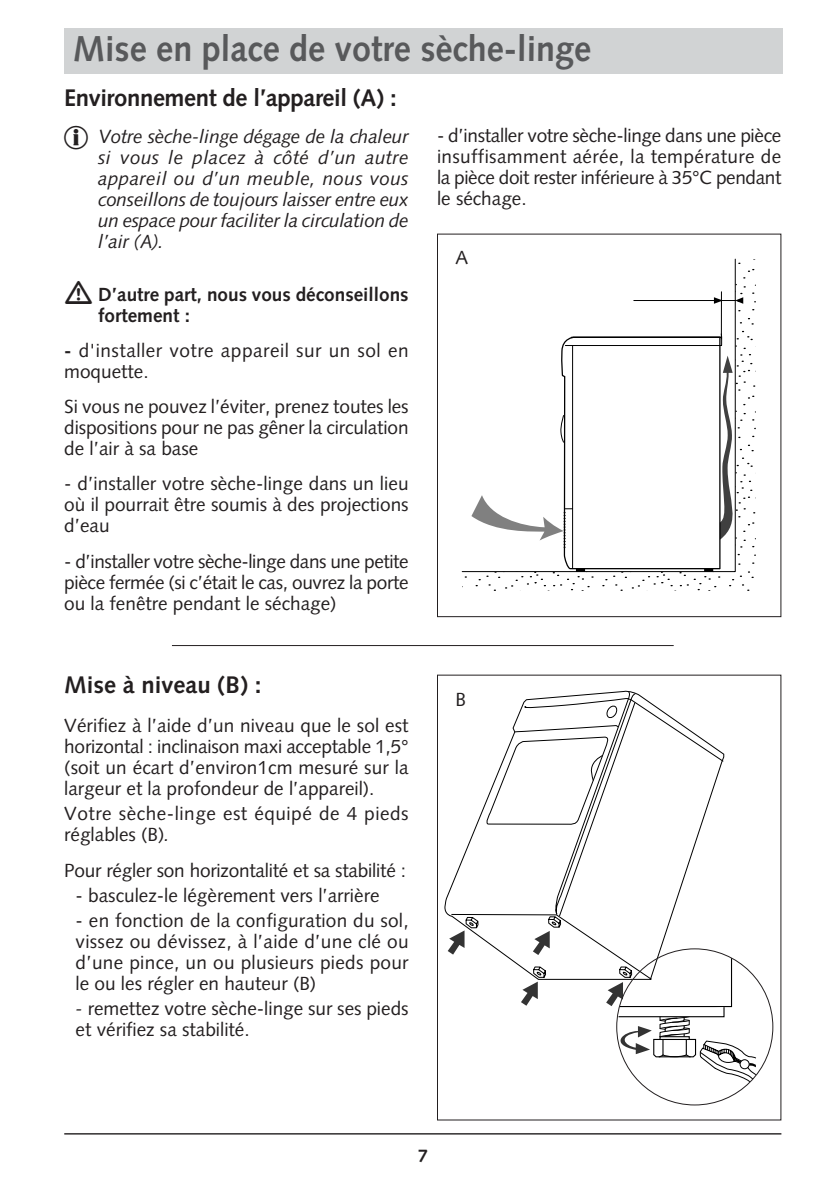
<style>
.page{position:relative;width:840px;height:1190px;background:#fff}
.page>*{position:absolute;margin:0;border:0;box-sizing:border-box;transform-origin:0 0}
.t1{font:700 36px "Syntax";color:#58595b;scale:.95 1}
.t2{font:700 24px "Syntax";letter-spacing:-.015em;color:#231f20}
.t3{font:19px/21px "Syntax";color:#231f20;text-align:justify}
.t4{font:italic 19px/21px "Syntax";letter-spacing:-.015em;color:#231f20;text-align:justify}
.t5{font:19px/21px "Syntax";letter-spacing:.03em;color:#231f20}
.t6{font:700 19px/21px "Syntax";color:#231f20}
.t7{font:700 18px "Syntax";color:#231f20}
.s1{font-weight:700}
.s2{font-style:italic}
</style>
<div class="page">
<hr style="left:64px;top:1133px;width:717px;height:2px;background:#231f20">
<svg style="left:444px;top:690px;width:189px;height:261px"></svg>
<svg style="left:448px;top:917px;width:30px;height:38px"></svg>
<hr style="left:721px;top:292px;width:1px;height:47px;background:#000">
<hr style="left:634px;top:300px;width:102px;height:1px;background:#000">
<svg style="left:714px;top:297px;width:8px;height:7px"></svg>
<svg style="left:734px;top:259px;width:22px;height:66px"></svg>
<svg style="left:462px;top:331px;width:294px;height:260px"></svg>
<div style="left:437px;top:234px;width:344px;height:383px;border:1px solid #231f20"></div>
<hr style="left:172px;top:645px;width:502px;height:1px;background:#231f20">
<div style="left:64px;top:28px;width:717px;height:46px;background:#d1d3d4"></div>
<svg style="left:484px;top:692px;width:273px;height:395px"></svg>
<h1 class="t1" style="left:73px;top:34px;width:547px">Mise en place de votre sèche-linge</h1>
<p class="t2" style="left:64px;top:88px;width:334px">Environnement de l’appareil (A) :</p>
<p class="t4" style="left:98px;top:127px;width:312px">Votre sèche-linge dégage de la chaleur si vous le placez à côté d’un autre appareil ou d’un meuble, nous vous conseillons de toujours laisser entre eux un espace pour faciliter la circulation de l’air (A).</p>
<p class="t6" style="left:98px;top:286px;width:312px">D’autre part, nous vous déconseillons fortement :</p>
<p class="t5" style="left:64px;top:342px;width:346px"><span class="s1">-</span> d'installer votre appareil sur un sol en moquette.</p>
<p class="t3" style="left:64px;top:398px;width:346px">Si vous ne pouvez l’éviter, prenez toutes les dispositions pour ne pas gêner la circulation de l’air à sa base</p>
<p class="t3" style="left:64px;top:475px;width:346px">- d’installer votre sèche-linge dans un lieu où il pourrait être soumis à des projections d’eau</p>
<p class="t3" style="left:64px;top:552px;width:346px">- d’installer votre sèche-linge dans une petite pièce fermée (si c’était le cas, ouvrez la porte ou la fenêtre pendant le séchage)</p>
<p class="t2" style="left:64px;top:675px;width:199px">Mise à niveau (B) :</p>
<p class="t3" style="left:64px;top:716px;width:346px">Vérifiez à l’aide d’un niveau que le sol est horizontal : inclinaison maxi acceptable 1,5° (soit un écart d’environ1cm mesuré sur la largeur et la profondeur de l’appareil).</p>
<p class="t5" style="left:64px;top:804px;width:346px">Votre sèche-linge est équipé de 4 pieds réglables (B)<span class="s2">.</span></p>
<p class="t3" style="left:64px;top:862px;width:343px">Pour régler son horizontalité et sa stabilité :</p>
<p class="t3" style="left:76px;top:887px;width:305px">- basculez-le légèrement vers l’arrière</p>
<p class="t3" style="left:76px;top:912px;width:335px">- en fonction de la configuration du sol, vissez ou dévissez, à l’aide d’une clé ou d’une pince, un ou plusieurs pieds pour le ou les régler en hauteur (B)</p>
<p class="t3" style="left:76px;top:1000px;width:335px"><span class="s2">-</span> remettez votre sèche-linge sur ses pieds et vérifiez sa stabilité.</p>
<p class="t3" style="left:437px;top:127px;width:346px">- d’installer votre sèche-linge dans une pièce insuffisamment aérée, la température de la pièce doit rester inférieure à 35°C pendant le séchage.</p>
<p class="t3" style="left:455px;top:249px;width:14px">A</p>
<p class="t3" style="left:455px;top:690px;width:12px">B</p>
<p class="t7" style="left:418px;top:1149px;width:12px">7</p>
</div>
